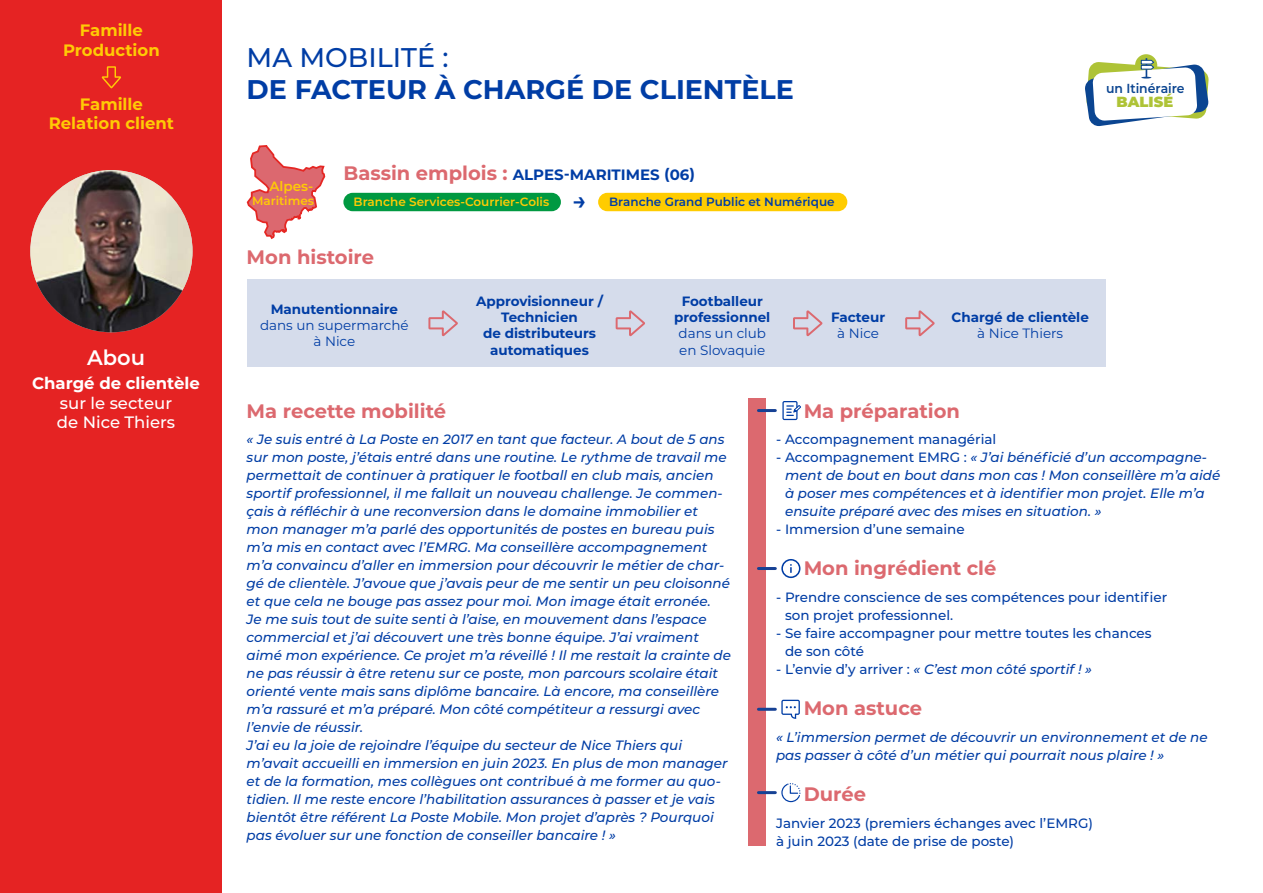
<style>
.page{position:relative;width:1263px;height:893px;background:#fff}
.page>*{position:absolute;margin:0;border:0;box-sizing:border-box;transform-origin:0 0}
.t1{font:700 27px "Montserrat";color:#003da5}
.t2{font:500 27px "Montserrat";color:#003da5}
.t3{font:600 21px "Montserrat";color:#fff}
.t4{font:700 19.5px "Montserrat";color:#dc696f}
.t5{font:700 16.5px/19.8px "Montserrat";color:#ffcb05;text-align:center}
.t6{font:500 16.5px/19.8px "Montserrat";color:#fff}
.t7{font:700 16.5px "Montserrat";color:#fff}
.t8{font:700 15px "Montserrat";color:#003da5}
.t9{font:900 14.55px "Montserrat";color:#aec336}
.t10{font:italic 500 13.5px/18px "Montserrat";color:#003da5}
.t11{font:500 13.5px/18px "Montserrat";color:#003da5}
.t12{font:700 13.5px/16.2px "Montserrat";color:#003da5;text-align:center}
.t13{font:13.5px/16.2px "Montserrat";color:#003da5;text-align:center}
.t14{font:600 13.5px "Montserrat";color:#ffcb05}
.t15{font:600 13.05px "Montserrat";color:#0b4591;scale:.95 1}
.t16{font:600 12px "Montserrat";color:#ffcb05}
.s1{font-size:19.5px;color:#dc696f}
.s2{font-size:24px;color:#003da5}
.s3{color:#003da5}
.s4{font-style:normal}
</style>
<div class="page">
<div style="left:748px;top:399px;width:17px;height:447px;background:#dc696f"></div>
<div style="left:0;top:0;width:221px;height:893px;background:#e52323"></div>
<img style="left:30px;top:170px;width:163px;height:162px;border-radius:81px">
<svg style="left:102px;top:66px;width:19px;height:22px"></svg>
<div style="left:598px;top:193px;width:249px;height:18px;background:#fc0;border-radius:9px"></div>
<div style="left:343px;top:193px;width:218px;height:18px;background:#009941;border-radius:9px"></div>
<hr style="left:758px;top:409px;width:17px;height:3px;background:#164194">
<hr style="left:758px;top:567px;width:17px;height:3px;background:#164194">
<hr style="left:758px;top:708px;width:17px;height:3px;background:#164194">
<hr style="left:758px;top:791px;width:17px;height:3px;background:#164194">
<svg style="left:781px;top:783px;width:20px;height:19px"></svg>
<svg style="left:781px;top:700px;width:19px;height:19px"></svg>
<svg style="left:782px;top:401px;width:19px;height:19px"></svg>
<svg style="left:781px;top:559px;width:19px;height:19px"></svg>
<div style="left:247px;top:280px;width:858px;height:87px;background:#d5dceb"></div>
<svg style="left:428px;top:310px;width:30px;height:26px"></svg>
<svg style="left:616px;top:310px;width:29px;height:26px"></svg>
<svg style="left:793px;top:310px;width:29px;height:26px"></svg>
<svg style="left:905px;top:310px;width:29px;height:26px"></svg>
<svg style="left:246px;top:145px;width:80px;height:94px"></svg>
<svg style="left:1085px;top:54px;width:124px;height:73px"></svg>
<p class="t5" style="left:63px;top:20px;width:98px">Famille<br>Production</p>
<p class="t5" style="left:49px;top:93px;width:127px">Famille<br>Relation client</p>
<h2 class="t3" style="left:87px;top:342px;width:59px">Abou</h2>
<p class="t7" style="left:32px;top:371px;width:169px">Chargé de clientèle</p>
<p class="t6" style="left:57px;top:392px;width:120px">sur le secteur de Nice Thiers</p>
<h1 class="t2" style="left:247px;top:38px;width:203px">MA MOBILITÉ :</h1>
<h1 class="t1" style="left:247px;top:70px;width:549px">DE FACTEUR À CHARGÉ DE CLIENTÈLE</h1>
<p class="t14" style="left:269px;top:177px;width:45px">Alpes-</p>
<p class="t16" style="left:252px;top:193px;width:64px">Maritimes</p>
<p class="t8" style="left:343px;top:164px;width:353px"><span class="s1">Bassin emplois :</span> ALPES-MARITIMES (06)</p>
<p class="t16" style="left:354px;top:194px;width:483px">Branche Services-Courrier-Colis <span class="s2">→</span> <span class="s3">Branche Grand Public et Numérique</span></p>
<h3 class="t4" style="left:247px;top:243px;width:129px">Mon histoire</h3>
<p class="t12" style="left:271px;top:300px;width:129px">Manutentionnaire</p>
<p class="t13" style="left:260px;top:317px;width:150px">dans un supermarché à Nice</p>
<p class="t12" style="left:476px;top:292px;width:128px">Approvisionneur /<br>Technicien<br>de distributeurs automatiques</p>
<p class="t12" style="left:674px;top:292px;width:98px">Footballeur professionnel</p>
<p class="t13" style="left:679px;top:325px;width:89px;text-align:left">dans un club en Slovaquie</p>
<p class="t12" style="left:831px;top:309px;width:56px">Facteur</p>
<p class="t13" style="left:837px;top:325px;width:43px">à Nice</p>
<p class="t15" style="left:1106px;top:79px;width:84px">un Itinéraire</p>
<p class="t9" style="left:1116px;top:91px;width:58px">BALISÉ</p>
<p class="t12" style="left:951px;top:309px;width:139px">Chargé de clientèle</p>
<p class="t13" style="left:977px;top:325px;width:87px">à Nice Thiers</p>
<h3 class="t4" style="left:247px;top:397px;width:201px">Ma recette mobilité</h3>
<p class="t10" style="left:247px;top:430px;width:486px">« Je suis entré à La Poste en 2017 en tant que facteur. A bout de 5 ans sur mon poste, j’étais entré dans une routine. Le rythme de travail me permettait de continuer à pratiquer le football en club mais, ancien sportif professionnel, il me fallait un nouveau challenge. Je commen&shy;çais à réfléchir à une reconversion dans le domaine immobilier et mon manager m’a parlé des opportunités de postes en bureau puis m’a mis en contact avec l’EMRG. Ma conseillère accompagnement m’a convaincu d’aller en immersion pour découvrir le métier de char&shy;gé de clientèle. J’avoue que j’avais peur de me sentir un peu cloisonné et que cela ne bouge pas assez pour moi. Mon image était erronée.<br>Je me suis tout de suite senti à l’aise, en mouvement dans l’espace commercial et j’ai découvert une très bonne équipe. J’ai vraiment aimé mon expérience. Ce projet m’a réveillé ! Il me restait la crainte de ne pas réussir à être retenu sur ce poste, mon parcours scolaire était orienté vente mais sans diplôme bancaire. Là encore, ma conseillère m’a rassuré et m’a préparé. Mon côté compétiteur a ressurgi avec l’envie de réussir.<br>J’ai eu la joie de rejoindre l’équipe du secteur de Nice Thiers qui m’avait accueilli en immersion en juin 2023. En plus de mon manager et de la formation, mes collègues ont contribué à me former au quo&shy;tidien. Il me reste encore l’habilitation assurances à passer et je vais bientôt être référent La Poste Mobile. Mon projet d’après ? Pourquoi pas évoluer sur une fonction de conseiller bancaire ! »</p>
<h3 class="t4" style="left:804px;top:397px;width:158px">Ma préparation</h3>
<p class="t11" style="left:776px;top:430px;width:222px">‐ Accompagnement managérial</p>
<p class="t10" style="left:776px;top:448px;width:432px"><span class="s4">‐ Accompagnement EMRG :</span> « J’ai bénéficié d’un accompagne-</p>
<p class="t10" style="left:785px;top:466px;width:437px">ment de bout en bout dans mon cas ! Mon conseillère m’a aidé</p>
<p class="t10" style="left:785px;top:484px;width:421px">à poser mes compétences et à identifier mon projet. Elle m’a</p>
<p class="t10" style="left:785px;top:502px;width:318px">ensuite préparé avec des mises en situation. »</p>
<p class="t11" style="left:776px;top:520px;width:190px">‐ Immersion d’une semaine</p>
<h3 class="t4" style="left:804px;top:554px;width:194px">Mon ingrédient clé</h3>
<p class="t11" style="left:776px;top:588px;width:393px">‐ Prendre conscience de ses compétences pour identifier</p>
<p class="t11" style="left:785px;top:606px;width:170px">son projet professionnel.</p>
<p class="t11" style="left:776px;top:624px;width:377px">‐ Se faire accompagner pour mettre toutes les chances</p>
<p class="t11" style="left:785px;top:642px;width:81px">de son côté</p>
<p class="t10" style="left:776px;top:660px;width:318px"><span class="s4">‐ L’envie d’y arriver :</span> « C’est mon côté sportif ! »</p>
<h3 class="t4" style="left:804px;top:694px;width:120px">Mon astuce</h3>
<p class="t10" style="left:776px;top:727px;width:433px">« L’immersion permet de découvrir un environnement et de ne pas passer à côté d’un métier qui pourrait nous plaire ! »</p>
<h3 class="t4" style="left:804px;top:780px;width:64px">Durée</h3>
<p class="t11" style="left:776px;top:813px;width:318px">Janvier 2023 (premiers échanges avec l’EMRG) à juin 2023 (date de prise de poste)</p>
</div>
